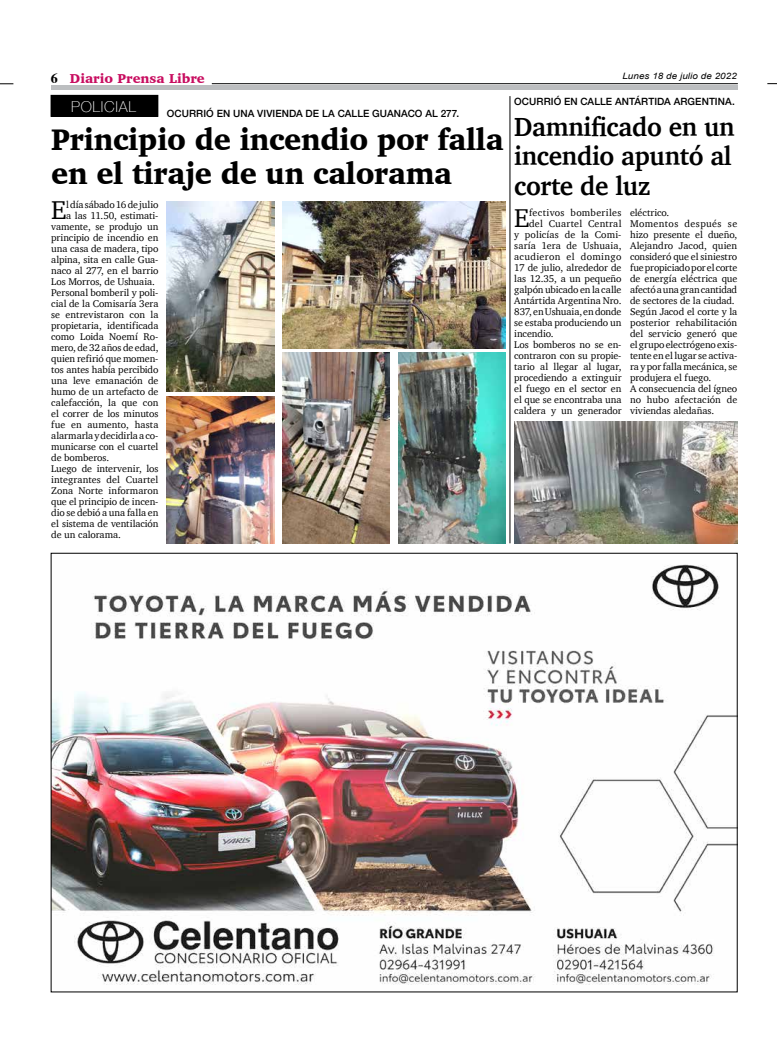
<style>
.page{position:relative;width:777px;height:1063px;background:#fff}
.page>*{position:absolute;margin:0;border:0;box-sizing:border-box;transform-origin:0 0}
.t1{font:900 30.5px/33.8px "Charter";letter-spacing:-.01em;color:#000;scale:.95 1}
.t2{font:700 26.8px/29.7px "Charter";letter-spacing:-.01em;color:#000;text-align:justify;scale:.95 1}
.t3{font:26.4px "Charter";color:#000}
.t4{font:100 15px "Helvetica Neue";letter-spacing:.05em;color:#fff}
.t5{font:900 13.2px "Charter";color:#c80c5f}
.t6{font:10px/11px "Charter";letter-spacing:-.005em;color:#000}
.t7{font:500 10px "Helvetica Neue";letter-spacing:.01em;color:#000}
.t8{font:10px "Charter";letter-spacing:.015em;color:#000}
.t9{font:10px "Charter";letter-spacing:.035em;color:#000}
.t10{font:10px "Charter";letter-spacing:.03em;color:#000}
.t11{font:10px "Charter";letter-spacing:.025em;color:#000}
.t12{font:italic 8.8px "Arial";letter-spacing:.01em;color:#000;scale:1.11 1}
.s1{font-family:"Times";font-weight:700;font-size:14px;color:#000}
</style>
<div class="page">
<hr style="left:212px;top:83px;width:526px;height:1px;background:#000">
<svg style="left:0;top:84px;width:13px;height:1px"></svg>
<div style="left:51px;top:85px;width:686px;height:5px;background:#bcbec0"></div>
<img style="left:53px;top:564px;width:682px;height:421px">
<div style="left:51px;top:95px;width:107px;height:21px;background:#000"></div>
<img style="left:283px;top:353px;width:107px;height:190px">
<img style="left:167px;top:201px;width:107px;height:191px">
<img style="left:167px;top:396px;width:107px;height:147px">
<img style="left:283px;top:201px;width:223px;height:148px">
<img style="left:398px;top:353px;width:108px;height:190px">
<hr style="left:510px;top:96px;width:1px;height:447px;background:#000">
<img style="left:514px;top:421px;width:223px;height:122px">
<h3 class="t5" style="left:51px;top:70px;width:155px"><span class="s1">6</span> Diario Prensa Libre</h3>
<h3 class="t4" style="left:71px;top:95px;width:66px">POLICIAL</h3>
<p class="t7" style="left:167px;top:105px;width:294px">OCURRIÓ EN UNA VIVIENDA DE LA CALLE GUANACO AL 277.</p>
<h1 class="t1" style="left:51px;top:122px;width:477px">Principio de incendio por falla en el tiraje de un calorama</h1>
<h3 class="t3" style="left:51px;top:187px;width:17px">E</h3>
<p class="t6" style="left:66px;top:199px;width:94px">l día sábado 16 de julio</p>
<p class="t6" style="left:66px;top:210px;width:94px">a las 11.50, estimati-</p>
<p class="t6" style="left:51px;top:221px;width:109px">vamente, se produjo un</p>
<p class="t6" style="left:51px;top:232px;width:109px">principio de incendio en</p>
<p class="t6" style="left:51px;top:243px;width:109px">una casa de madera, tipo</p>
<p class="t6" style="left:51px;top:254px;width:109px">alpina, sita en calle Gua-</p>
<p class="t6" style="left:51px;top:265px;width:109px">naco al 277, en el barrio</p>
<p class="t6" style="left:51px;top:276px;width:105px">Los Morros, de Ushuaia.</p>
<p class="t6" style="left:51px;top:287px;width:109px">Personal bomberil y poli-</p>
<p class="t6" style="left:51px;top:298px;width:109px">cial de la Comisaría 3era</p>
<p class="t6" style="left:51px;top:309px;width:109px">se entrevistaron con la</p>
<p class="t6" style="left:51px;top:320px;width:109px">propietaria, identificada</p>
<p class="t6" style="left:51px;top:331px;width:109px">como Loida Noemí Ro-</p>
<p class="t6" style="left:51px;top:342px;width:109px">mero, de 32 años de edad,</p>
<p class="t6" style="left:51px;top:353px;width:109px">quien refirió que momen-</p>
<p class="t6" style="left:51px;top:364px;width:109px">tos antes había percibido</p>
<p class="t6" style="left:51px;top:375px;width:109px">una leve emanación de</p>
<p class="t6" style="left:51px;top:386px;width:109px">humo de un artefacto de</p>
<p class="t6" style="left:51px;top:397px;width:109px">calefacción, la que con</p>
<p class="t6" style="left:51px;top:408px;width:109px">el correr de los minutos</p>
<p class="t8" style="left:51px;top:416px;width:109px">fue en aumento, hasta</p>
<p class="t6" style="left:51px;top:430px;width:109px">alarmarla y decidirla a co-</p>
<p class="t6" style="left:51px;top:441px;width:109px">municarse con el cuartel</p>
<p class="t6" style="left:51px;top:452px;width:59px">de bomberos.</p>
<p class="t6" style="left:51px;top:463px;width:109px">Luego de intervenir, los</p>
<p class="t6" style="left:51px;top:474px;width:109px">integrantes del Cuartel</p>
<p class="t6" style="left:51px;top:485px;width:109px">Zona Norte informaron</p>
<p class="t6" style="left:51px;top:496px;width:109px">que el principio de incen-</p>
<p class="t6" style="left:51px;top:507px;width:109px">dio se debió a una falla en</p>
<p class="t6" style="left:51px;top:518px;width:109px">el sistema de ventilación</p>
<p class="t6" style="left:51px;top:529px;width:71px">de un calorama.</p>
<p class="t12" style="left:622px;top:70px;width:105px">Lunes 18 de julio de 2022</p>
<p class="t7" style="left:514px;top:93px;width:222px">OCURRIÓ EN CALLE ANTÁRTIDA ARGENTINA.</p>
<h2 class="t2" style="left:514px;top:111px;width:233px">Damnificado en un incendio apuntó al corte de luz</h2>
<h3 class="t3" style="left:514px;top:195px;width:17px">E</h3>
<p class="t9" style="left:529px;top:204px;width:94px">fectivos bomberiles</p>
<p class="t11" style="left:529px;top:215px;width:94px">del Cuartel Central</p>
<p class="t8" style="left:514px;top:226px;width:109px">y policías de la Comi-</p>
<p class="t8" style="left:514px;top:237px;width:109px">saría 1era de Ushuaia,</p>
<p class="t10" style="left:514px;top:248px;width:109px">acudieron el domingo</p>
<p class="t6" style="left:514px;top:262px;width:109px">17 de julio, alrededor de</p>
<p class="t6" style="left:514px;top:273px;width:109px">las 12.35, a un pequeño</p>
<p class="t6" style="left:514px;top:284px;width:109px">galpón ubicado en la calle</p>
<p class="t6" style="left:514px;top:295px;width:109px">Antártida Argentina Nro.</p>
<p class="t6" style="left:514px;top:306px;width:109px">837, en Ushuaia, en donde</p>
<p class="t6" style="left:514px;top:317px;width:109px">se estaba produciendo un</p>
<p class="t6" style="left:514px;top:328px;width:41px">incendio.</p>
<p class="t6" style="left:514px;top:339px;width:109px">Los bomberos no se en-</p>
<p class="t6" style="left:514px;top:350px;width:109px">contraron con su propie-</p>
<p class="t6" style="left:514px;top:361px;width:109px">tario al llegar al lugar,</p>
<p class="t6" style="left:514px;top:372px;width:109px">procediendo a extinguir</p>
<p class="t6" style="left:514px;top:383px;width:109px">el fuego en el sector en</p>
<p class="t6" style="left:514px;top:394px;width:109px">el que se encontraba una</p>
<p class="t6" style="left:514px;top:405px;width:109px">caldera y un generador</p>
<p class="t6" style="left:630px;top:207px;width:109px">eléctrico.<br>Momentos después se hizo presente el dueño,<br>Alejandro Jacod, quien consideró que el siniestro fue propiciado por el corte de energía eléctrica que afectó a una gran cantidad de sectores de la ciudad.<br>Según Jacod el corte y la posterior rehabilitación del servicio generó que el grupo electrógeno exis&shy;tente en el lugar se activa&shy;ra y por falla mecánica, se produjera el fuego.<br>A consecuencia del ígneo no hubo afectación de viviendas aledañas.</p>
</div>
